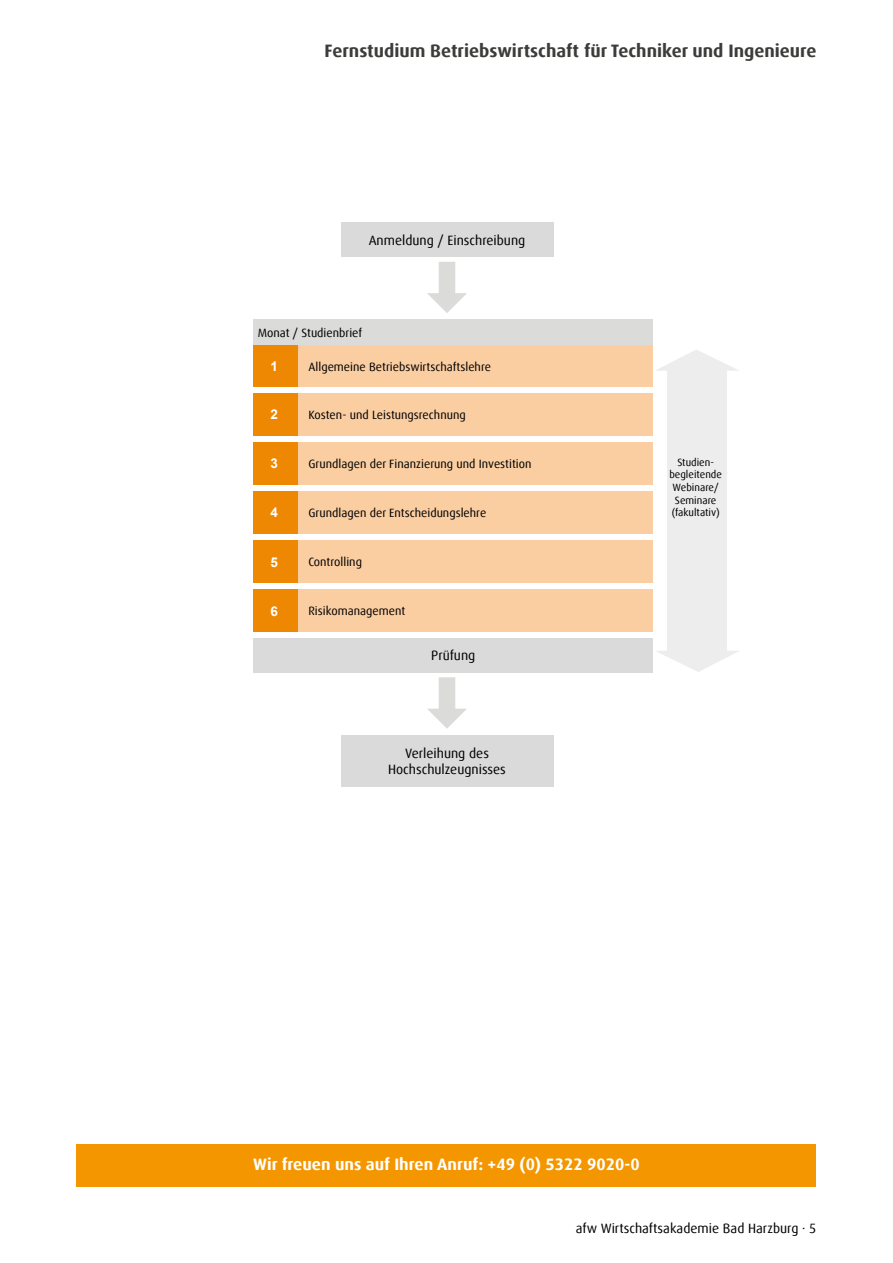
<style>
.page{position:relative;width:893px;height:1263px;background:#fff}
.page>*{position:absolute;margin:0;border:0;box-sizing:border-box;transform-origin:0 0}
.t1{font:700 18px "Dax Offc";color:#3c3c3b}
.t2{font:700 16.5px "Dax Offc";color:#fff}
.t3{font:13.5px/16.2px "Dax Offc";color:#000;text-align:center}
.t4{font:700 13.5px "Arial";color:#fff}
.t5{font:12px "Dax Offc";color:#000}
.t6{font:10.5px/12.6px "Dax Offc";color:#000;text-align:center}
</style>
<div class="page">
<div style="left:77px;top:1144px;width:739px;height:42px;background:#f49600"></div>
<div style="left:253px;top:638px;width:400px;height:34px;background:#dadada"></div>
<div style="left:253px;top:344px;width:400px;height:43px;background:#fbcea2"></div>
<div style="left:253px;top:344px;width:45px;height:43px;background:#ee8702"></div>
<div style="left:253px;top:393px;width:400px;height:43px;background:#fbcea2"></div>
<div style="left:253px;top:393px;width:45px;height:43px;background:#ee8702"></div>
<div style="left:253px;top:442px;width:400px;height:43px;background:#fbcea2"></div>
<div style="left:253px;top:442px;width:45px;height:43px;background:#ee8702"></div>
<div style="left:253px;top:540px;width:400px;height:43px;background:#fbcea2"></div>
<div style="left:253px;top:540px;width:45px;height:43px;background:#ee8702"></div>
<div style="left:253px;top:589px;width:400px;height:43px;background:#fbcea2"></div>
<div style="left:253px;top:589px;width:45px;height:43px;background:#ee8702"></div>
<div style="left:253px;top:491px;width:400px;height:43px;background:#fbcea2"></div>
<div style="left:253px;top:491px;width:45px;height:43px;background:#ee8702"></div>
<div style="left:341px;top:735px;width:212px;height:51px;background:#dadada"></div>
<svg style="left:656px;top:350px;width:83px;height:21px"></svg>
<div style="left:667px;top:370px;width:60px;height:283px;background:#ededed"></div>
<svg style="left:656px;top:651px;width:82px;height:21px"></svg>
<div style="left:253px;top:319px;width:400px;height:25px;background:#dbdbd9"></div>
<div style="left:439px;top:677px;width:16px;height:34px;background:#dbdbd9"></div>
<svg style="left:428px;top:709px;width:39px;height:20px"></svg>
<div style="left:341px;top:223px;width:212px;height:34px;background:#dadada"></div>
<div style="left:439px;top:262px;width:16px;height:34px;background:#dbdbd9"></div>
<svg style="left:427px;top:293px;width:40px;height:20px"></svg>
<h1 class="t1" style="left:324px;top:39px;width:493px">Fernstudium Betriebswirtschaft für Techniker und Ingenieure</h1>
<p class="t3" style="left:369px;top:233px;width:158px">Anmeldung / Einschreibung</p>
<p class="t5" style="left:258px;top:325px;width:106px">Monat / Studienbrief</p>
<p class="t4" style="left:270px;top:357px;width:9px">1</p>
<p class="t4" style="left:270px;top:406px;width:9px">2</p>
<p class="t4" style="left:270px;top:454px;width:9px">3</p>
<p class="t4" style="left:270px;top:503px;width:9px">4</p>
<p class="t4" style="left:270px;top:553px;width:9px">5</p>
<p class="t4" style="left:270px;top:602px;width:9px">6</p>
<p class="t5" style="left:308px;top:359px;width:184px">Allgemeine Betriebswirtschaftslehre</p>
<p class="t5" style="left:308px;top:408px;width:159px">Kosten- und Leistungsrechnung</p>
<p class="t5" style="left:308px;top:457px;width:225px">Grundlagen der Finanzierung und Investition</p>
<p class="t5" style="left:308px;top:505px;width:179px">Grundlagen der Entscheidungslehre</p>
<p class="t5" style="left:308px;top:554px;width:55px">Controlling</p>
<p class="t5" style="left:308px;top:603px;width:98px">Risikomanagement</p>
<p class="t3" style="left:431px;top:648px;width:46px">Prüfung</p>
<p class="t3" style="left:388px;top:745px;width:119px">Verleihung des<br>Hochschulzeugnisses</p>
<p class="t6" style="left:669px;top:456px;width:54px">Studien&shy;begleitende<br>Webinare/<br>Seminare (fakultativ)</p>
<h2 class="t2" style="left:253px;top:1153px;width:388px">Wir freuen uns auf Ihren Anruf: +49 (0) 5322 9020-0</h2>
<p class="t3" style="left:576px;top:1220px;width:242px">afw Wirtschaftsakademie Bad Harzburg · 5</p>
</div>
